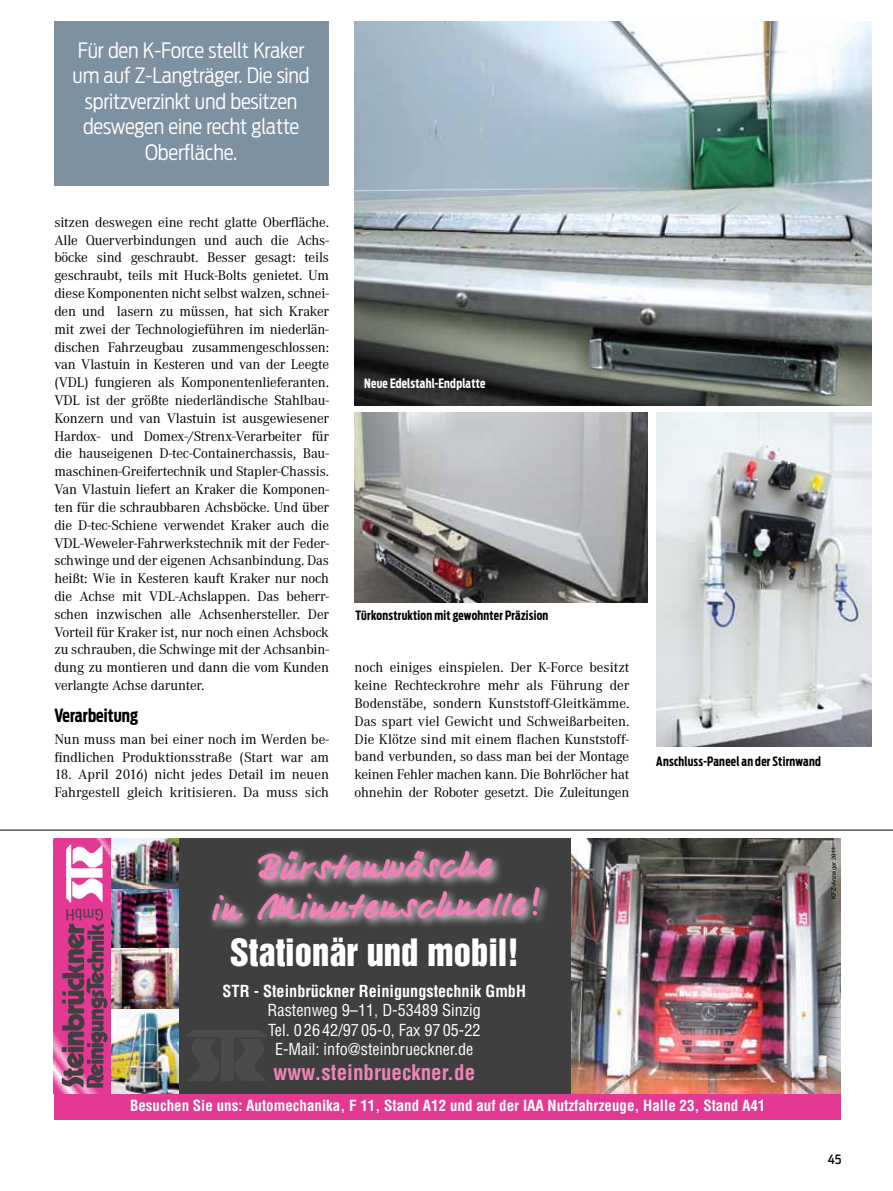
<style>
.page{position:relative;width:893px;height:1191px;background:#fff}
.page>*{position:absolute;margin:0;border:0;box-sizing:border-box;transform-origin:0 0}
.t1{font:34.8px/39.8px "WARSTEINER03";color:#ee85b9;text-align:center}
.t2{font:34.5px "Helvetica Inserat";color:#fff}
.t3{font:300 21px/25.5px "Antenna Cond";letter-spacing:-.01em;color:#fff;text-align:center}
.t4{font:700 condensed 21px "Helvetica";color:#ee85b9}
.t5{font:700 18px "Antenna Extra Cond";letter-spacing:.005em;color:#000}
.t6{font:condensed 16.2px/19.5px "Helvetica";color:#fff;text-align:center}
.t7{font:700 condensed 16.2px "Helvetica";color:#fff}
.t8{font:condensed 15.3px "Helvetica";color:#403f3f}
.t9{font:700 condensed 15px "Helvetica";color:#fff}
.t10{font:14.55px/17.9px "Corporate A";letter-spacing:-.01em;color:#000;text-align:justify}
.t11{font:700 12.75px "Antenna Extra Cond";letter-spacing:.02em;color:#000}
.t12{font:700 12.75px "Antenna Extra Cond";letter-spacing:.02em;color:#fff}
.t13{font:500 12.75px "Antenna Cond";color:#000}
.t14{font:6px "Helvetica Neue";color:#000}
</style>
<div class="page">
<hr style="left:0;top:829px;width:893px;height:1px;background:#000">
<div style="left:54px;top:974px;width:786px;height:146px;background:#e43993"></div>
<div style="left:54px;top:838px;width:786px;height:255px;background:#403f3f"></div>
<div style="left:54px;top:838px;width:58px;height:255px;background:#e43993"></div>
<img style="left:66px;top:840px;width:42px;height:63px">
<img style="left:187px;top:1030px;width:79px;height:51px">
<img style="left:61px;top:923px;width:47px;height:171px">
<div style="left:207px;top:846px;width:343px;height:85px;background:#fff;opacity:.75"></div>
<svg style="left:213px;top:894px;width:31px;height:27px"></svg>
<svg style="left:256px;top:849px;width:285px;height:82px"></svg>
<img style="left:112px;top:838px;width:67px;height:255px">
<img style="left:572px;top:838px;width:268px;height:255px">
<img style="left:355px;top:21px;width:517px;height:385px">
<img style="left:355px;top:413px;width:292px;height:190px">
<img style="left:656px;top:413px;width:216px;height:333px">
<div style="left:54px;top:21px;width:275px;height:165px;background:#7d91a1"></div>
<h3 class="t3" style="left:73px;top:37px;width:239px">Für den K-Force stellt Kraker um auf Z-Langträger. Die sind spritzverzinkt und besitzen deswegen eine recht glatte<br>Oberfläche.</h3>
<p class="t10" style="left:54px;top:213px;width:276px">sitzen deswegen eine recht glatte Oberfläche.<br>Alle Querverbindungen und auch die Achs&shy;böcke sind geschraubt. Besser gesagt: teils geschraubt, teils mit Huck-Bolts genietet. Um diese Komponenten nicht selbst walzen, schnei&shy;den und lasern zu müssen, hat sich Kraker mit zwei der Technologieführen im niederlän&shy;dischen Fahrzeugbau zusammengeschlossen: van Vlastuin in Kesteren und van der Leegte (VDL) fungieren als Komponentenlieferanten.<br>VDL ist der größte niederländische Stahlbau-Konzern und van Vlastuin ist ausgewiesener Hardox- und Domex-/Strenx-Verarbeiter für die hauseigenen D-tec-Containerchassis, Bau&shy;maschinen-Greifertechnik und Stapler-Chassis.<br>Van Vlastuin liefert an Kraker die Komponen&shy;ten für die schraubbaren Achsböcke. Und über die D-tec-Schiene verwendet Kraker auch die VDL-Weweler-Fahrwerkstechnik mit der Feder&shy;schwinge und der eigenen Achsanbindung. Das heißt: Wie in Kesteren kauft Kraker nur noch die Achse mit VDL-Achslappen. Das beherr&shy;schen inzwischen alle Achsenhersteller. Der Vorteil für Kraker ist, nur noch einen Achsbock zu schrauben, die Schwinge mit der Achsanbin&shy;dung zu montieren und dann die vom Kunden verlangte Achse darunter.</p>
<p class="t5" style="left:54px;top:705px;width:85px">Verarbeitung</p>
<p class="t10" style="left:54px;top:730px;width:276px">Nun muss man bei einer noch im Werden be&shy;findlichen Produktionsstraße (Start war am</p>
<p class="t10" style="left:54px;top:766px;width:276px">18. April 2016) nicht jedes Detail im neuen<br>Fahrgestell gleich kritisieren. Da muss sich</p>
<p class="t12" style="left:364px;top:375px;width:122px">Neue Edelstahl-Endplatte</p>
<p class="t11" style="left:356px;top:608px;width:194px">Türkonstruktion mit gewohnter Präzision</p>
<p class="t10" style="left:355px;top:659px;width:276px">noch einiges einspielen. Der K-Force besitzt keine Rechteckrohre mehr als Führung der Bodenstäbe, sondern Kunststoff-Gleitkämme.<br>Das spart viel Gewicht und Schweißarbeiten.<br>Die Klötze sind mit einem flachen Kunststoff&shy;band verbunden, so dass man bei der Montage keinen Fehler machen kann. Die Bohrlöcher hat ohnehin der Roboter gesetzt. Die Zuleitungen</p>
<p class="t11" style="left:656px;top:754px;width:166px">Anschluss-Paneel an der Stirnwand</p>
<p class="t8" style="left:104px;top:924px;width:40px;rotate:-180deg">GmbH</p>
<h1 class="t1" style="left:212px;top:850px;width:328px;rotate:-1deg">Bürstenwäsche<br>in Minutenschnelle!</h1>
<h2 class="t2" style="left:230px;top:932px;width:291px">Stationär und mobil!</h2>
<p class="t7" style="left:223px;top:981px;width:305px">STR - Steinbrückner Reinigungstechnik GmbH</p>
<p class="t6" style="left:268px;top:1000px;width:215px">Rastenweg 9–11, D-53489 Sinzig<br>Tel. 02642/9705-0, Fax 97 05-22<br>E-Mail: info@steinbrueckner.de</p>
<h3 class="t4" style="left:273px;top:1059px;width:203px">www.steinbrueckner.de</h3>
<p class="t9" style="left:130px;top:1096px;width:637px">Besuchen Sie uns: Automechanika, F 11, Stand A12 und auf der IAA Nutzfahrzeuge, Halle 23, Stand A41</p>
<p class="t14" style="left:830px;top:898px;width:53px;rotate:-90deg">KFZ-Anzeiger 2011</p>
<p class="t13" style="left:828px;top:1152px;width:15px">45</p>
</div>
